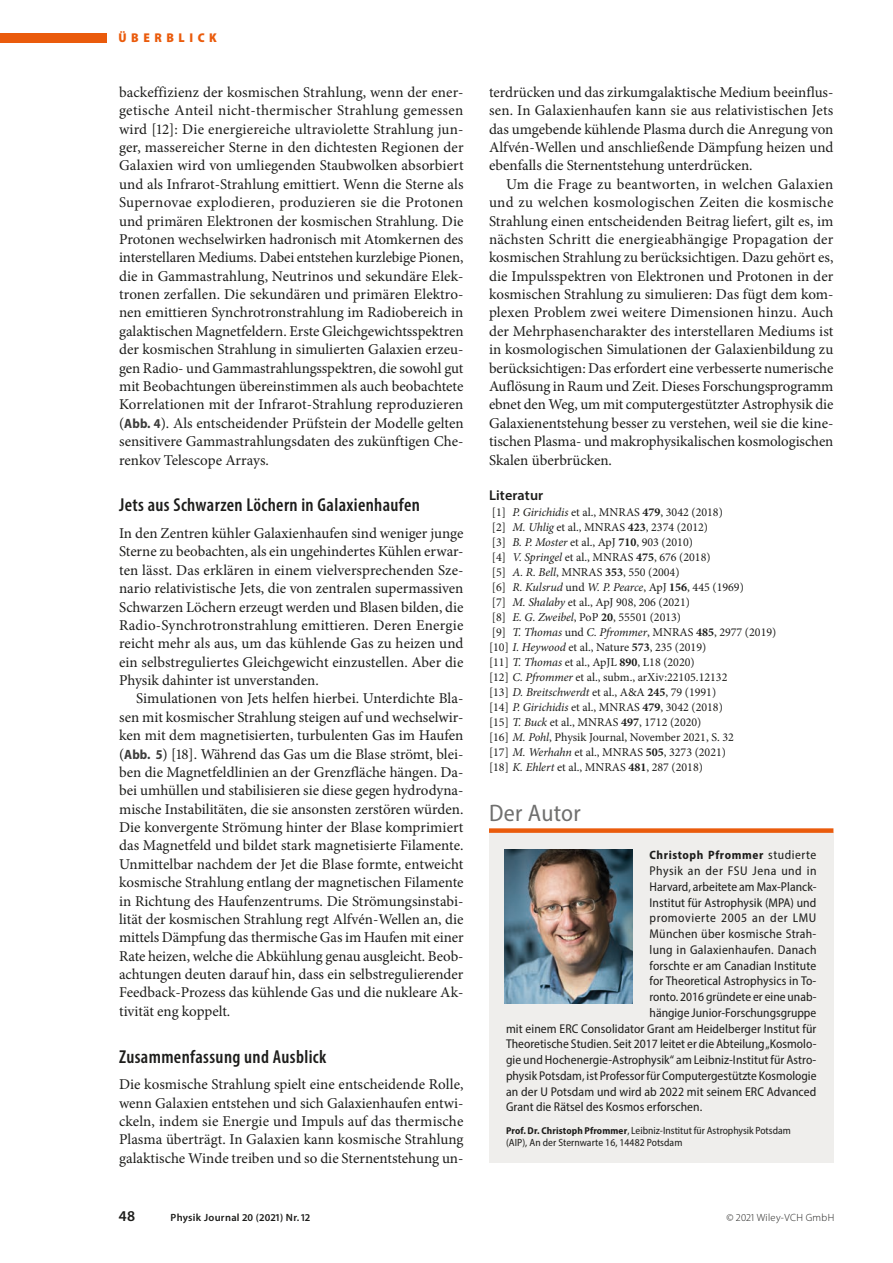
<style>
.page{position:relative;width:893px;height:1263px;background:#fff}
.page>*{position:absolute;margin:0;border:0;box-sizing:border-box;transform-origin:0 0}
.Ü__überLinie_16{font:semi-condensed 24px "Myriad Pro";letter-spacing:.01em;color:#70706f}
.Ü2{font:600 condensed 18.75px "Myriad Pro";letter-spacing:.02em;color:#1d1d1b}
.GT{font:15px/18.3px "Minion Pro";color:#1d1d1b}
.GTO{font:15px/18.3px "Minion Pro";color:#1d1d1b;text-align:justify}
.t1{font:600 15px "Myriad Pro";color:#1d1d1b}
.Ü3{font:600 14.25px "Myriad Pro";letter-spacing:.01em;color:#1d1d1b}
.GTO-2{font:semi-condensed 12.75px "Myriad Pro";letter-spacing:.005em;color:#1d1d1b}
.GTO-3{font:semi-condensed 12.75px "Myriad Pro";letter-spacing:.025em;color:#1d1d1b}
.GTO-4{font:semi-condensed 12.75px "Myriad Pro";letter-spacing:.04em;color:#1d1d1b}
.GTO-5{font:semi-condensed 12.75px "Myriad Pro";letter-spacing:.045em;color:#1d1d1b}
.t2{font:900 semi-condensed 12.75px "Myriad Pro";letter-spacing:.36em;color:#ea5b0c}
.GTO-6{font:700 semi-condensed 12.15px "Myriad Pro";letter-spacing:.05em;color:#1d1d1b}
.Literatur{font:12px "Minion Pro";color:#1d1d1b}
.Autor_Adresse{font:semi-condensed 10.5px/12px "Myriad Pro";color:#1d1d1b}
.t3{font:600 10.5px "Myriad Pro";letter-spacing:.03em;color:#1d1d1b}
.t4{font:300 10.5px "Myriad Pro";letter-spacing:.03em;color:#1d1d1b}
.s1{font-family:"Myriad Pro";font-weight:700;font-stretch:semi-condensed;font-size:13.5px;color:#3d3d3c}
.s2{font-style:italic}
.s3{font-weight:700}
.s4{font-weight:400;font-size:12.75px}
.s5{font-weight:700;font-size:10.05px}
</style>
<div class="page">
<div style="left:0;top:33px;width:106px;height:9px;background:#ea5b0c"></div>
<div style="left:489px;top:833px;width:344px;height:330px;background:#efeeec"></div>
<img style="left:505px;top:850px;width:127px;height:153px">
<div style="left:489px;top:828px;width:344px;height:5px;background:#ea5b0c"></div>
<p class="t2" style="left:118px;top:30px;width:100px">ÜBERBLICK</p>
<p class="GT" style="left:119px;top:83px;width:346px">backeffizienz der kosmischen Strahlung, wenn der ener&shy;getische Anteil nicht-thermischer Strahlung gemessen wird [12]: Die energiereiche ultraviolette Strahlung jun&shy;ger, massereicher Sterne in den dichtesten Regionen der Galaxien wird von umliegenden Staubwolken absorbiert und als Infrarot-Strahlung emittiert. Wenn die Sterne als Supernovae explodieren, produzieren sie die Protonen und primären Elektronen der kosmischen Strahlung. Die Protonen wechselwirken hadronisch mit Atomkernen des interstellaren Mediums. Dabei entstehen kurzlebige Pionen, die in Gammastrahlung, Neutrinos und sekundäre Elek&shy;tronen zerfallen. Die sekundären und primären Elektro&shy;nen emittieren Synchrotronstrahlung im Radiobereich in galaktischen Magnetfeldern. Erste Gleichgewichtsspektren der kosmischen Strahlung in simulierten Galaxien erzeu&shy;gen Radio- und Gammastrahlungsspektren, die sowohl gut mit Beobachtungen übereinstimmen als auch beobachtete Korrelationen mit der Infrarot-Strahlung reproduzieren (<span class="s1">Abb. 4</span>). Als entscheidender Prüfstein der Modelle gelten sensitivere Gammastrahlungsdaten des zukünftigen Che&shy;renkov Telescope Arrays.</p>
<p class="Ü2" style="left:119px;top:494px;width:302px">Jets aus Schwarzen Löchern in Galaxienhaufen</p>
<p class="GTO" style="left:119px;top:524px;width:346px">In den Zentren kühler Galaxienhaufen sind weniger junge Sterne zu beobachten, als ein ungehindertes Kühlen erwar&shy;ten lässt. Das erklären in einem vielversprechenden Sze&shy;nario relativistische Jets, die von zentralen supermassiven Schwarzen Löchern erzeugt werden und Blasen bilden, die Radio-Synchrotronstrahlung emittieren. Deren Energie reicht mehr als aus, um das kühlende Gas zu heizen und ein selbstreguliertes Gleichgewicht einzustellen. Aber die Physik dahinter ist unverstanden.</p>
<p class="GT" style="left:119px;top:689px;width:346px;text-indent:17px">Simulationen von Jets helfen hierbei. Unterdichte Bla&shy;sen mit kosmischer Strahlung steigen auf und wechselwir&shy;ken mit dem magnetisierten, turbulenten Gas im Haufen (<span class="s1">Abb. 5</span>) [18]. Während das Gas um die Blase strömt, blei&shy;ben die Magnetfeldlinien an der Grenzfläche hängen. Da&shy;bei umhüllen und stabilisieren sie diese gegen hydrodyna&shy;mische Instabilitäten, die sie ansonsten zerstören würden.<br>Die konvergente Strömung hinter der Blase komprimiert das Magnetfeld und bildet stark magnetisierte Filamente.<br>Unmittelbar nachdem der Jet die Blase formte, entweicht kosmische Strahlung entlang der magnetischen Filamente in Richtung des Haufenzentrums. Die Strömungsinstabi&shy;lität der kosmischen Strahlung regt Alfvén-Wellen an, die mittels Dämpfung das thermische Gas im Haufen mit einer Rate heizen, welche die Abkühlung genau ausgleicht. Beob&shy;achtungen deuten darauf hin, dass ein selbstregulierender Feedback-Prozess das kühlende Gas und die nukleare Ak&shy;tivität eng koppelt.</p>
<p class="Ü2" style="left:119px;top:1045px;width:209px">Zusammenfassung und Ausblick</p>
<p class="GTO" style="left:119px;top:1075px;width:346px">Die kosmische Strahlung spielt eine entscheidende Rolle, wenn Galaxien entstehen und sich Galaxienhaufen entwi&shy;ckeln, indem sie Energie und Impuls auf das thermische Plasma überträgt. In Galaxien kann kosmische Strahlung galaktische Winde treiben und so die Sternentstehung un-</p>
<p class="GTO" style="left:489px;top:83px;width:346px">terdrücken und das zirkumgalaktische Medium beeinflus&shy;sen. In Galaxienhaufen kann sie aus relativistischen Jets das umgebende kühlende Plasma durch die Anregung von Alfvén-Wellen und anschließende Dämpfung heizen und ebenfalls die Sternentstehung unterdrücken.</p>
<p class="GT" style="left:489px;top:175px;width:346px;text-align:justify;text-indent:17px">Um die Frage zu beantworten, in welchen Galaxien und zu welchen kosmologischen Zeiten die kosmische Strahlung einen entscheidenden Beitrag liefert, gilt es, im nächsten Schritt die energieabhängige Propagation der kosmischen Strahlung zu berücksichtigen. Dazu gehört es, die Impulsspektren von Elektronen und Protonen in der kosmischen Strahlung zu simulieren: Das fügt dem kom&shy;plexen Problem zwei weitere Dimensionen hinzu. Auch der Mehrphasencharakter des interstellaren Mediums ist in kosmologischen Simulationen der Galaxienbildung zu berücksichtigen: Das erfordert eine verbesserte numerische Auflösung in Raum und Zeit. Dieses Forschungsprogramm ebnet den Weg, um mit computergestützter Astrophysik die Galaxienentstehung besser zu verstehen, weil sie die kine&shy;tischen Plasma- und makrophysikalischen kosmologischen Skalen überbrücken.</p>
<p class="Ü3" style="left:489px;top:486px;width:56px">Literatur</p>
<p class="Literatur" style="left:492px;top:504px;width:232px">[1] <span class="s2">P. Girichidis</span> et al., MNRAS <span class="s3">479</span>, 3042 (2018)</p>
<p class="Literatur" style="left:492px;top:519px;width:218px">[2] <span class="s2">M. Uhlig</span> et al., MNRAS <span class="s3">423</span>, 2374 (2012)</p>
<p class="Literatur" style="left:492px;top:534px;width:202px">[3] <span class="s2">B. P. Moster</span> et al., ApJ <span class="s3">710</span>, 903 (2010)</p>
<p class="Literatur" style="left:492px;top:549px;width:220px">[4] <span class="s2">V. Springel</span> et al., MNRAS <span class="s3">475</span>, 676 (2018)</p>
<p class="Literatur" style="left:492px;top:564px;width:189px">[5] <span class="s2">A. R. Bell</span>, MNRAS <span class="s3">353</span>, 550 (2004)</p>
<p class="Literatur" style="left:492px;top:579px;width:253px">[6] <span class="s2">R. Kulsrud</span> und <span class="s2">W. P. Pearce</span>, ApJ <span class="s3">156</span>, 445 (1969)</p>
<p class="Literatur" style="left:492px;top:594px;width:199px">[7] <span class="s2">M. Shalaby</span> et al., ApJ 908, 206 (2021)</p>
<p class="Literatur" style="left:492px;top:609px;width:191px">[8] <span class="s2">E. G. Zweibel</span>, PoP <span class="s3">20</span>, 55501 (2013)</p>
<p class="Literatur" style="left:492px;top:624px;width:286px">[9] <span class="s2">T. Thomas</span> und <span class="s2">C. Pfrommer</span>, MNRAS <span class="s3">485</span>, 2977 (2019)</p>
<p class="Literatur" style="left:489px;top:639px;width:219px">[10] <span class="s2">I. Heywood</span> et al., Nature <span class="s3">573</span>, 235 (2019)</p>
<p class="Literatur" style="left:489px;top:654px;width:207px">[11] <span class="s2">T. Thomas</span> et al., ApJL <span class="s3">890</span>, L18 (2020)</p>
<p class="Literatur" style="left:489px;top:669px;width:240px">[12] <span class="s2">C. Pfrommer</span> et al., subm., arXiv:22105.12132</p>
<p class="Literatur" style="left:489px;top:684px;width:229px">[13] <span class="s2">D. Breitschwerdt</span> et al., A&amp;A <span class="s3">245</span>, 79 (1991)</p>
<p class="Literatur" style="left:489px;top:699px;width:235px">[14] <span class="s2">P. Girichidis</span> et al., MNRAS <span class="s3">479</span>, 3042 (2018)</p>
<p class="Literatur" style="left:489px;top:714px;width:214px">[15] <span class="s2">T. Buck</span> et al., MNRAS <span class="s3">497</span>, 1712 (2020)</p>
<p class="Literatur" style="left:489px;top:729px;width:246px">[16] <span class="s2">M. Pohl</span>, Physik Journal, November 2021, S. 32</p>
<p class="Literatur" style="left:489px;top:744px;width:239px">[17] <span class="s2">M. Werhahn</span> et al., MNRAS <span class="s3">505</span>, 3273 (2021)</p>
<p class="Literatur" style="left:489px;top:759px;width:215px">[18] <span class="s2">K. Ehlert</span> et al., MNRAS <span class="s3">481</span>, 287 (2018)</p>
<p class="Ü__überLinie_16" style="left:489px;top:798px;width:93px">Der Autor</p>
<p class="GTO-6" style="left:650px;top:847px;width:168px">Christoph Pfrommer <span class="s4">studierte</span></p>
<p class="GTO-4" style="left:650px;top:863px;width:168px">Physik an der FSU Jena und in</p>
<p class="GTO-2" style="left:650px;top:879px;width:168px">Harvard, arbeitete am Max-Planck-</p>
<p class="GTO-2" style="left:650px;top:894px;width:168px">Institut für Astrophysik (MPA) und</p>
<p class="GTO-5" style="left:650px;top:910px;width:168px">promovierte 2005 an der LMU</p>
<p class="GTO-2" style="left:650px;top:926px;width:168px">München über kosmische Strah-</p>
<p class="GTO-3" style="left:650px;top:942px;width:168px">lung in Galaxienhaufen. Danach</p>
<p class="GTO-2" style="left:650px;top:957px;width:168px">forschte er am Canadian Institute</p>
<p class="GTO-2" style="left:650px;top:973px;width:168px">for Theoretical Astrophysics in To-</p>
<p class="GTO-2" style="left:650px;top:989px;width:168px">ronto. 2016 gründete er eine unab-</p>
<p class="GTO-2" style="left:650px;top:1005px;width:168px">hängige Junior-Forschungsgruppe</p>
<p class="GTO-2" style="left:506px;top:1020px;width:312px">mit einem ERC Consolidator Grant am Heidelberger Institut für</p>
<p class="GTO-2" style="left:506px;top:1036px;width:312px">Theoretische Studien. Seit 2017 leitet er die Abteilung „Kosmolo-</p>
<p class="GTO-2" style="left:506px;top:1052px;width:312px">gie und Hochenergie-Astrophysik“ am Leibniz-Institut für Astro-</p>
<p class="GTO-2" style="left:506px;top:1068px;width:312px">physik Potsdam, ist Professor für Computergestützte Kosmologie</p>
<p class="GTO-2" style="left:506px;top:1083px;width:312px">an der U Potsdam und wird ab 2022 mit seinem ERC Advanced</p>
<p class="GTO-2" style="left:506px;top:1099px;width:198px">Grant die Rätsel des Kosmos erforschen.</p>
<p class="Autor_Adresse" style="left:506px;top:1124px;width:286px"><span class="s5">Prof. Dr. Christoph Pfrommer</span>, Leibniz-Institut für Astrophysik Potsdam (AIP), An der Sternwarte 16, 14482 Potsdam</p>
<p class="t1" style="left:119px;top:1206px;width:18px">48</p>
<p class="t3" style="left:171px;top:1211px;width:141px">Physik Journal 20 (2021) Nr. 12</p>
<p class="t4" style="left:726px;top:1211px;width:109px">© 2021 Wiley-VCH GmbH</p>
</div>
